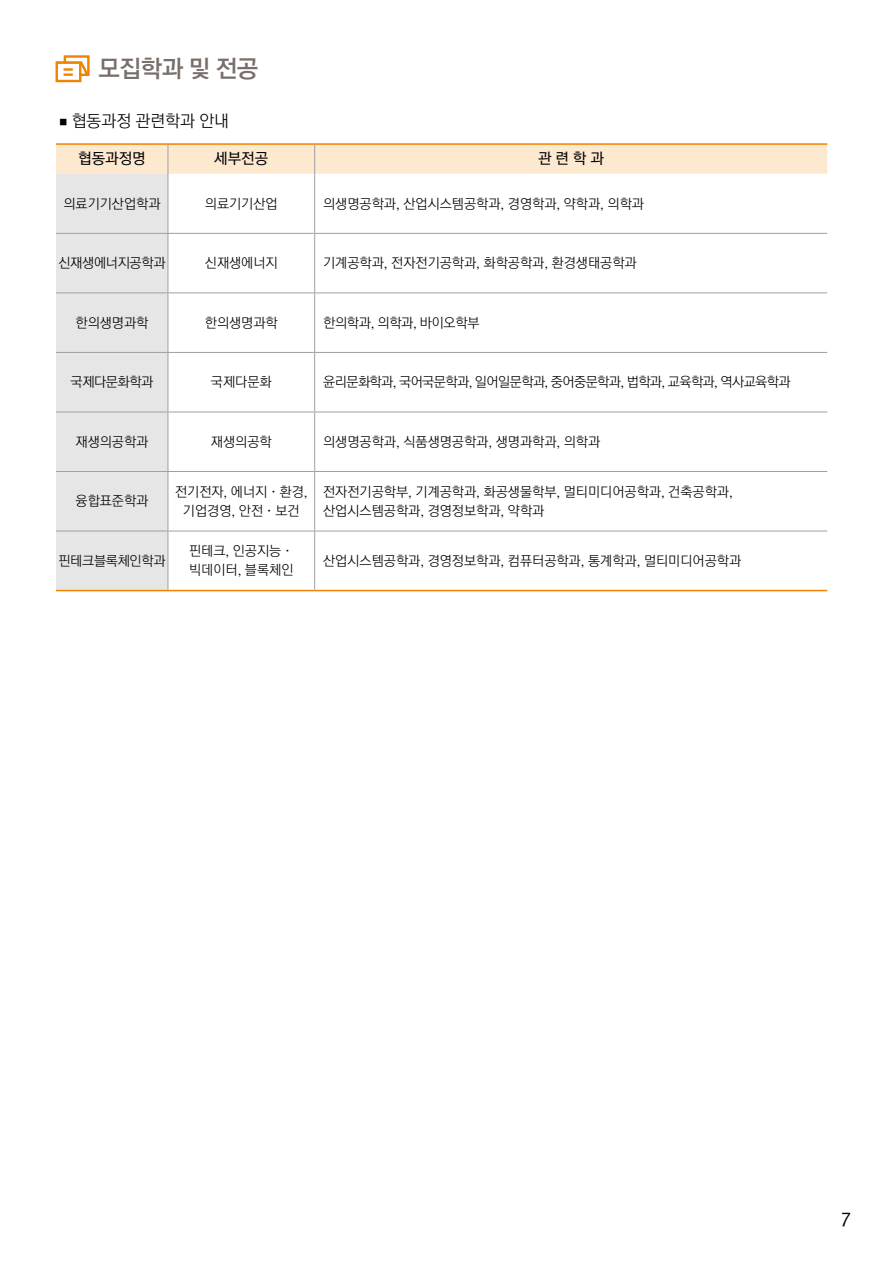
<style>
.page{position:relative;width:893px;height:1263px;background:#fff}
.page>*{position:absolute;margin:0;border:0;box-sizing:border-box;transform-origin:0 0}
.t1{font:24px "Rix Go B";letter-spacing:-.02em;color:#786f6a}
.t2{font:18px "Rix Go M";color:#000}
.t3{font:16.5px "Rix Go L";color:#000}
.t4{font:15px "Rix Go M";color:#000}
.t5{font:13.5px/19.2px "Rix Go L";color:#000}
.t6{font:13.5px "Rix Go L";letter-spacing:-.04em;color:#000}
.t7{font:13.5px "Rix Go L";letter-spacing:-.02em;color:#000}
.t8{font:13.5px "Rix Go L";letter-spacing:-.03em;color:#000}
.s1{font-family:"Yoon Gothic L"}
</style>
<div class="page">
<div style="left:56px;top:174px;width:112px;height:416px;background:#e6e6e7"></div>
<svg style="left:169px;top:174px;width:658px;height:416px"></svg>
<hr style="left:168px;top:174px;width:1px;height:59px;background:#9fa0a0">
<hr style="left:314px;top:174px;width:1px;height:59px;background:#9fa0a0">
<hr style="left:56px;top:233px;width:112px;height:1px;background:#9fa0a0">
<hr style="left:168px;top:233px;width:147px;height:1px;background:#9fa0a0">
<hr style="left:168px;top:234px;width:1px;height:58px;background:#9fa0a0">
<hr style="left:315px;top:233px;width:512px;height:1px;background:#9fa0a0">
<hr style="left:314px;top:234px;width:1px;height:58px;background:#9fa0a0">
<hr style="left:56px;top:292px;width:112px;height:1px;background:#9fa0a0">
<hr style="left:168px;top:292px;width:147px;height:1px;background:#9fa0a0">
<hr style="left:168px;top:293px;width:1px;height:59px;background:#9fa0a0">
<hr style="left:315px;top:292px;width:512px;height:1px;background:#9fa0a0">
<hr style="left:314px;top:293px;width:1px;height:59px;background:#9fa0a0">
<hr style="left:168px;top:353px;width:1px;height:59px;background:#9fa0a0">
<hr style="left:314px;top:353px;width:1px;height:59px;background:#9fa0a0">
<hr style="left:56px;top:412px;width:112px;height:1px;background:#9fa0a0">
<hr style="left:168px;top:412px;width:147px;height:1px;background:#9fa0a0">
<hr style="left:168px;top:412px;width:1px;height:59px;background:#9fa0a0">
<hr style="left:315px;top:412px;width:512px;height:1px;background:#9fa0a0">
<hr style="left:314px;top:412px;width:1px;height:59px;background:#9fa0a0">
<hr style="left:56px;top:471px;width:112px;height:1px;background:#9fa0a0">
<hr style="left:168px;top:471px;width:147px;height:1px;background:#9fa0a0">
<hr style="left:168px;top:472px;width:1px;height:59px;background:#9fa0a0">
<hr style="left:315px;top:471px;width:512px;height:1px;background:#9fa0a0">
<hr style="left:314px;top:472px;width:1px;height:59px;background:#9fa0a0">
<hr style="left:168px;top:531px;width:1px;height:59px;background:#9fa0a0">
<hr style="left:314px;top:531px;width:1px;height:59px;background:#9fa0a0">
<div style="left:56px;top:145px;width:771px;height:29px;background:#fde8d0"></div>
<hr style="left:56px;top:143px;width:112px;height:2px;background:#f08300">
<hr style="left:168px;top:143px;width:147px;height:2px;background:#f08300">
<hr style="left:315px;top:143px;width:512px;height:2px;background:#f08300">
<hr style="left:56px;top:590px;width:112px;height:1px;background:#f08300">
<hr style="left:168px;top:590px;width:147px;height:1px;background:#f08300">
<hr style="left:315px;top:590px;width:512px;height:1px;background:#f08300">
<hr style="left:56px;top:352px;width:112px;height:1px;background:#9fa0a0">
<hr style="left:168px;top:352px;width:147px;height:1px;background:#9fa0a0">
<hr style="left:315px;top:352px;width:512px;height:1px;background:#9fa0a0">
<hr style="left:56px;top:531px;width:112px;height:1px;background:#9fa0a0">
<hr style="left:168px;top:531px;width:147px;height:1px;background:#9fa0a0">
<hr style="left:315px;top:531px;width:512px;height:1px;background:#9fa0a0">
<div style="left:64px;top:55px;width:26px;height:21px;border:2px solid #f08300"></div>
<div style="left:56px;top:61px;width:25px;height:21px;border:2px solid #f08300"></div>
<svg style="left:56px;top:59px;width:34px;height:18px"></svg>
<h1 class="t1" style="left:98px;top:55px;width:162px">모집학과 및 전공</h1>
<p class="t3" style="left:55px;top:111px;width:175px"><span class="s1">▪</span>협동과정 관련학과 안내</p>
<p class="t4" style="left:78px;top:150px;width:69px">협동과정명</p>
<p class="t4" style="left:214px;top:150px;width:55px">세부전공</p>
<p class="t4" style="left:538px;top:150px;width:67px">관 련 학 과</p>
<p class="t5" style="left:63px;top:194px;width:99px">의료기기산업학과</p>
<p class="t5" style="left:205px;top:194px;width:74px">의료기기산업</p>
<p class="t5" style="left:323px;top:194px;width:322px">의생명공학과, 산업시스템공학과, 경영학과, 약학과, 의학과</p>
<p class="t7" style="left:58px;top:255px;width:109px">신재생에너지공학과</p>
<p class="t5" style="left:205px;top:253px;width:74px">신재생에너지</p>
<p class="t5" style="left:323px;top:253px;width:315px">기계공학과, 전자전기공학과, 화학공학과, 환경생태공학과</p>
<p class="t5" style="left:76px;top:313px;width:74px">한의생명과학</p>
<p class="t5" style="left:205px;top:313px;width:74px">한의생명과학</p>
<p class="t7" style="left:323px;top:315px;width:158px">한의학과, 의학과, 바이오학부</p>
<p class="t8" style="left:71px;top:374px;width:84px">국제다문화학과</p>
<p class="t5" style="left:211px;top:372px;width:62px">국제다문화</p>
<p class="t6" style="left:323px;top:374px;width:469px">윤리문화학과, 국어국문학과, 일어일문학과, 중어중문학과, 법학과, 교육학과, 역사교육학과</p>
<p class="t5" style="left:76px;top:432px;width:74px">재생의공학과</p>
<p class="t5" style="left:211px;top:432px;width:62px">재생의공학</p>
<p class="t5" style="left:323px;top:432px;width:279px">의생명공학과, 식품생명공학과, 생명과학과, 의학과</p>
<p class="t5" style="left:76px;top:491px;width:74px">융합표준학과</p>
<p class="t5" style="left:175px;top:482px;width:134px;text-align:center">전기전자, 에너지·환경, 기업경영, 안전·보건</p>
<p class="t5" style="left:323px;top:482px;width:411px">전자전기공학부, 기계공학과, 화공생물학부, 멀티미디어공학과, 건축공학과, 산업시스템공학과, 경영정보학과, 약학과</p>
<p class="t7" style="left:58px;top:553px;width:109px">핀테크블록체인학과</p>
<p class="t5" style="left:189px;top:541px;width:106px">핀테크, 인공지능· 빅데이터, 블록체인</p>
<p class="t5" style="left:323px;top:551px;width:420px">산업시스템공학과, 경영정보학과, 컴퓨터공학과, 통계학과, 멀티미디어공학과</p>
<h2 class="t2" style="left:841px;top:1209px;width:12px">7</h2>
</div>
